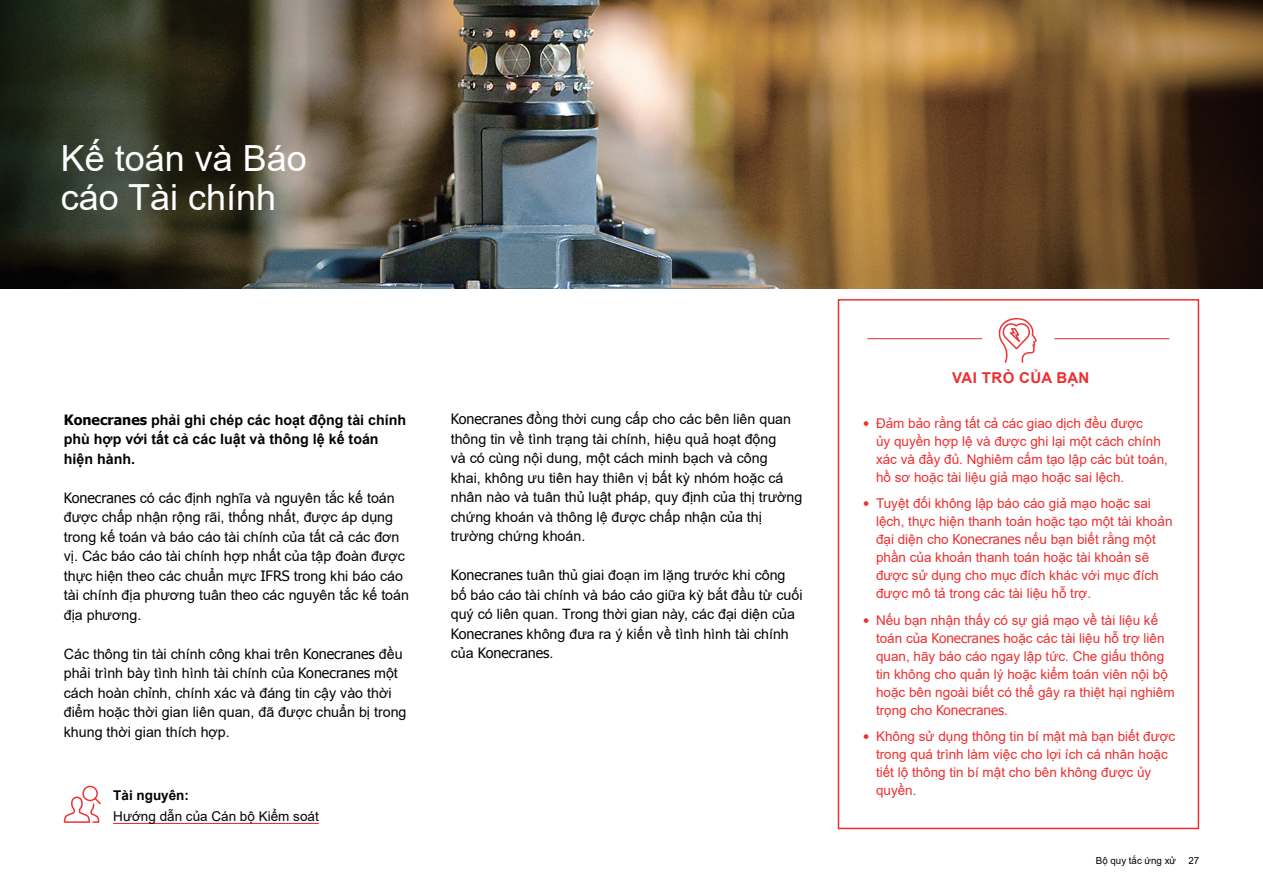
<style>
.page{position:relative;width:1263px;height:893px;background:#fff}
.page>*{position:absolute;margin:0;border:0;box-sizing:border-box;transform-origin:0 0}
.t1{font:36px/39px "Arial";color:#fff}
.t2{font:700 15px "Arial";letter-spacing:.02em;color:#ee2e2f}
.t3{font:14.25px/19.5px "Arial";color:#030303}
.t4{font:700 14.25px/19.5px "Arial";color:#030303}
.t5{font:14.25px "Tahoma";color:#030303}
.t6{font:13.5px/18px "Arial";color:#ee2e2f}
.t7{font:13.5px "Arial";color:#030303}
.t8{font:13.5px "Tahoma";color:#ee2e2f}
.t9{font:700 13.5px "Arial";color:#030303}
.t10{font:9.75px "Arial";color:#030303}
.s1{font-family:"Tahoma"}
.s2{font-family:"Arial"}
</style>
<div class="page">
<img style="left:0;top:0;width:1263px;height:288px">
<hr style="left:113px;top:823px;width:206px;height:1px;background:#ee2e2f">
<svg style="left:64px;top:786px;width:37px;height:37px"></svg>
<svg style="left:999px;top:318px;width:38px;height:45px"></svg>
<hr style="left:867px;top:338px;width:115px;height:1px;background:#ee2e2f">
<hr style="left:1055px;top:338px;width:114px;height:1px;background:#ee2e2f">
<div style="left:838px;top:299px;width:361px;height:530px;border:2px solid #ee2e2f"></div>
<h1 class="t1" style="left:61px;top:139px;width:248px">Kế toán và Báo cáo Tài chính</h1>
<p class="t4" style="left:64px;top:410px;width:344px"><span class="s1">Konecranes</span> phải ghi chép các hoạt động tài chính phù hợp với tất cả các luật và thông lệ kế toán hiện hành.</p>
<p class="t3" style="left:64px;top:488px;width:347px"><span class="s1">Konecranes</span> có các định nghĩa và nguyên tắc kế toán được chấp nhận rộng rãi, thống nhất, được áp dụng trong kế toán và báo cáo tài chính của tất cả các đơn vị. Các báo cáo tài chính hợp nhất của tập đoàn được thực hiện theo các chuẩn mực <span class="s1">IFRS</span> trong khi báo cáo tài chính địa phương tuân theo các nguyên tắc kế toán địa phương.</p>
<p class="t3" style="left:64px;top:644px;width:344px">Các thông tin tài chính công khai trên <span class="s1">Konecranes</span> đều phải trình bày tình hình tài chính của <span class="s1">Konecranes</span> một cách hoàn chỉnh, chính xác và đáng tin cậy vào thời điểm hoặc thời gian liên quan, đã được chuẩn bị trong khung thời gian thích hợp.</p>
<p class="t9" style="left:113px;top:786px;width:77px">Tài nguyên:</p>
<p class="t7" style="left:113px;top:807px;width:207px">Hướng dẫn của Cán bộ Kiểm soát</p>
<p class="t3" style="left:451px;top:410px;width:353px"><span class="s1">Konecranes</span> đồng thời cung cấp cho các bên liên quan thông tin về tình trạng tài chính, hiệu quả hoạt động<br>và có cùng nội dung, một cách minh bạch và công<br>khai, không ưu tiên hay thiên vị bất kỳ nhóm hoặc cá nhân nào và tuân thủ luật pháp, quy định của thị trường chứng khoán và thông lệ được chấp nhận của thị trường chứng khoán.</p>
<p class="t3" style="left:451px;top:566px;width:353px"><span class="s1">Konecranes</span> tuân thủ giai đoạn im lặng trước khi công bố báo cáo tài chính và báo cáo giữa kỳ bắt đầu từ cuối quý có liên quan. Trong thời gian này, các đại diện của <span class="s1">Konecranes</span> không đưa ra ý kiến về tình hình tài chính</p>
<p class="t5" style="left:451px;top:644px;width:104px"><span class="s2">của</span> Konecranes<span class="s2">.</span></p>
<p class="t2" style="left:952px;top:367px;width:139px">VAI TRÒ CỦA BẠN</p>
<p class="t6" style="left:876px;top:414px;width:293px;text-indent:-13px"><span class="s1">•</span> Đảm bảo rằng tất cả các giao dịch đều được<br>ủy quyền hợp lệ và được ghi lại một cách chính xác và đầy đủ. Nghiêm cấm tạo lập các bút toán, hồ sơ hoặc tài liệu giả mạo hoặc sai lệch.</p>
<p class="t6" style="left:876px;top:494px;width:298px;text-indent:-13px"><span class="s1">•</span> Tuyệt đối không lập báo cáo giả mạo hoặc sai lệch, thực hiện thanh toán hoặc tạo một tài khoản đại diện cho <span class="s1">Konecranes</span> nếu bạn biết rằng một phần của khoản thanh toán hoặc tài khoản sẽ được sử dụng cho mục đích khác với mục đích được mô tả trong các tài liệu hỗ trợ.</p>
<p class="t6" style="left:876px;top:611px;width:300px;text-indent:-13px"><span class="s1">•</span> Nếu bạn nhận thấy có sự giả mạo về tài liệu kế toán của <span class="s1">Konecranes</span> hoặc các tài liệu hỗ trợ liên quan, hãy báo cáo ngay lập tức. Che giấu thông tin không cho quản lý hoặc kiểm toán viên nội bộ hoặc bên ngoài biết có thể gây ra thiệt hại nghiêm</p>
<p class="t8" style="left:876px;top:701px;width:133px"><span class="s2">trọng cho</span> Konecranes<span class="s2">.</span></p>
<p class="t6" style="left:876px;top:727px;width:301px;text-indent:-13px"><span class="s1">•</span> Không sử dụng thông tin bí mật mà bạn biết được trong quá trình làm việc cho lợi ích cá nhân hoặc tiết lộ thông tin bí mật cho bên không được ủy quyền.</p>
<p class="t10" style="left:1096px;top:853px;width:82px">Bộ quy tắc ứng xử</p>
<p class="t10" style="left:1188px;top:853px;width:12px">27</p>
</div>
